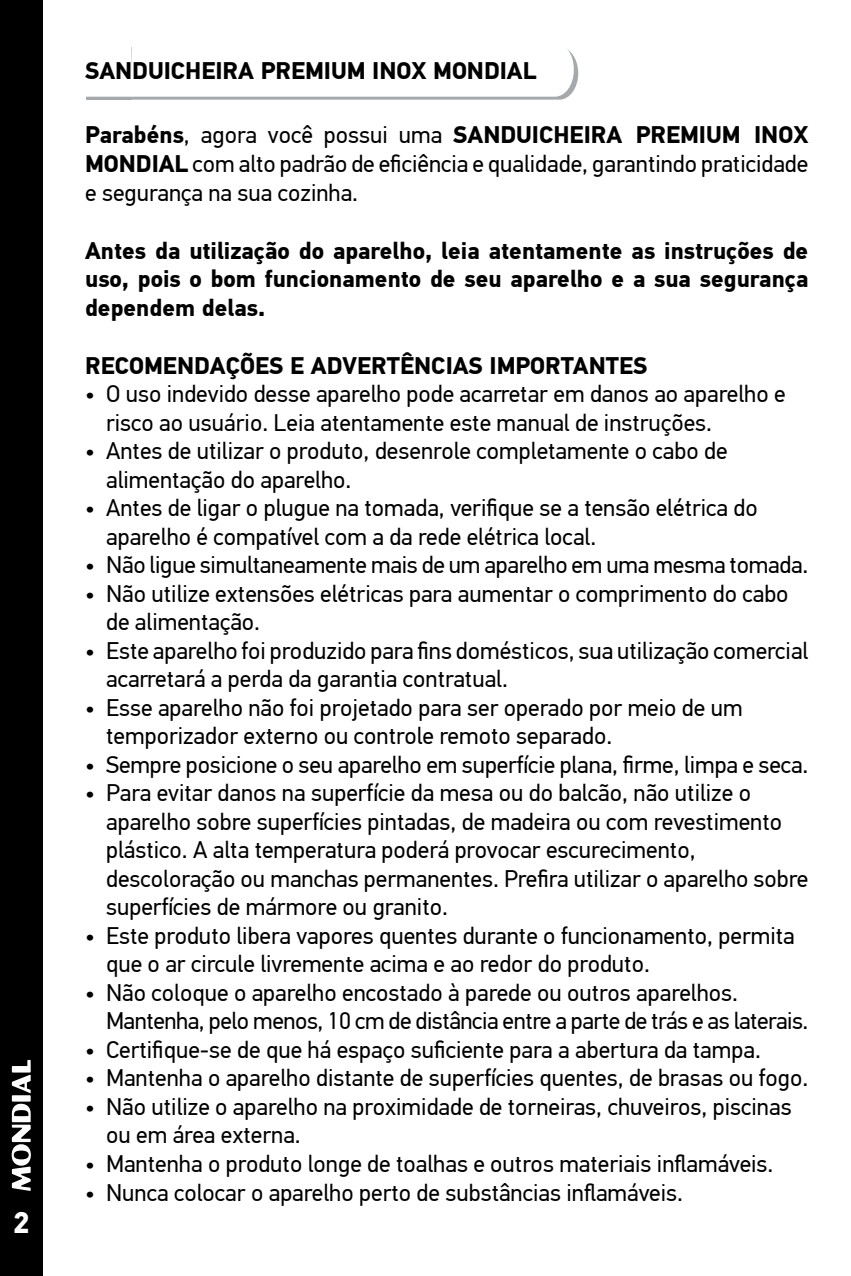
<style>
.page{position:relative;width:851px;height:1276px;background:#fff}
.page>*{position:absolute;margin:0;border:0;box-sizing:border-box;transform-origin:0 0}
.t1{font:700 30px "PF Din Text Pro";color:#fff}
.t2{font:24px/28.5px "PF Din Text Pro";color:#000}
.t3{font:700 24px/28.8px "PF Din Text Pro";color:#000;text-align:justify}
.t4{font:24px/28.5px "PF Din Text Pro";letter-spacing:-.02em;color:#000}
.s1{font-weight:700}
</style>
<div class="page">
<div style="left:0;top:0;width:43px;height:1276px;background:#000"></div>
<svg style="left:12px;top:1060px;width:19px;height:131px"></svg>
<svg style="left:86px;top:47px;width:492px;height:53px"></svg>
<p class="t1" style="left:13px;top:1204px;width:18px">2</p>
<p class="t3" style="left:85px;top:56px;width:453px">SANDUICHEIRA PREMIUM INOX MONDIAL</p>
<p class="t2" style="left:85px;top:121px;width:724px;text-align:justify"><span class="s1">Parabéns</span>, agora você possui uma <span class="s1">SANDUICHEIRA PREMIUM INOX MONDIAL</span> com alto padrão de eficiência e qualidade, garantindo praticidade e segurança na sua cozinha.</p>
<p class="t3" style="left:85px;top:236px;width:724px">Antes da utilização do aparelho, leia atentamente as instruções de uso, pois o bom funcionamento de seu aparelho e a sua segurança dependem delas.</p>
<p class="t3" style="left:85px;top:352px;width:563px">RECOMENDAÇÕES E ADVERTÊNCIAS IMPORTANTES</p>
<p class="t2" style="left:106px;top:380px;width:681px;text-indent:-21px">• O uso indevido desse aparelho pode acarretar em danos ao aparelho e risco ao usuário. Leia atentamente este manual de instruções.</p>
<p class="t2" style="left:106px;top:437px;width:623px;text-indent:-21px">• Antes de utilizar o produto, desenrole completamente o cabo de alimentação do aparelho.</p>
<p class="t2" style="left:106px;top:494px;width:653px;text-indent:-21px">• Antes de ligar o plugue na tomada, verifique se a tensão elétrica do aparelho é compatível com a da rede elétrica local.</p>
<p class="t2" style="left:85px;top:551px;width:724px">• Não ligue simultaneamente mais de um aparelho em uma mesma tomada.</p>
<p class="t2" style="left:106px;top:579px;width:684px;text-indent:-21px">• Não utilize extensões elétricas para aumentar o comprimento do cabo de alimentação.</p>
<p class="t2" style="left:106px;top:636px;width:703px;text-indent:-21px">• Este aparelho foi produzido para fins domésticos, sua utilização comercial acarretará a perda da garantia contratual.</p>
<p class="t2" style="left:106px;top:693px;width:638px;text-indent:-21px">• Esse aparelho não foi projetado para ser operado por meio de um temporizador externo ou controle remoto separado.</p>
<p class="t2" style="left:85px;top:750px;width:724px">• Sempre posicione o seu aparelho em superfície plana, firme, limpa e seca.</p>
<p class="t2" style="left:106px;top:779px;width:703px;text-indent:-21px">• Para evitar danos na superfície da mesa ou do balcão, não utilize o aparelho sobre superfícies pintadas, de madeira ou com revestimento plástico. A alta temperatura poderá provocar escurecimento, descoloração ou manchas permanentes. Prefira utilizar o aparelho sobre superfícies de mármore ou granito.</p>
<p class="t2" style="left:106px;top:921px;width:690px;text-indent:-21px">• Este produto libera vapores quentes durante o funcionamento, permita que o ar circule livremente acima e ao redor do produto.</p>
<p class="t4" style="left:106px;top:978px;width:703px;text-indent:-21px">• Não coloque o aparelho encostado à parede ou outros aparelhos.<br>Mantenha, pelo menos, 10 cm de distância entre a parte de trás e as laterais.</p>
<p class="t2" style="left:85px;top:1035px;width:677px">• Certifique-se de que há espaço suficiente para a abertura da tampa.</p>
<p class="t2" style="left:85px;top:1064px;width:724px">• Mantenha o aparelho distante de superfícies quentes, de brasas ou fogo.</p>
<p class="t2" style="left:106px;top:1092px;width:687px;text-indent:-21px">• Não utilize o aparelho na proximidade de torneiras, chuveiros, piscinas ou em área externa.</p>
<p class="t2" style="left:85px;top:1149px;width:689px">• Mantenha o produto longe de toalhas e outros materiais inflamáveis.</p>
<p class="t2" style="left:85px;top:1178px;width:599px">• Nunca colocar o aparelho perto de substâncias inflamáveis.</p>
</div>
